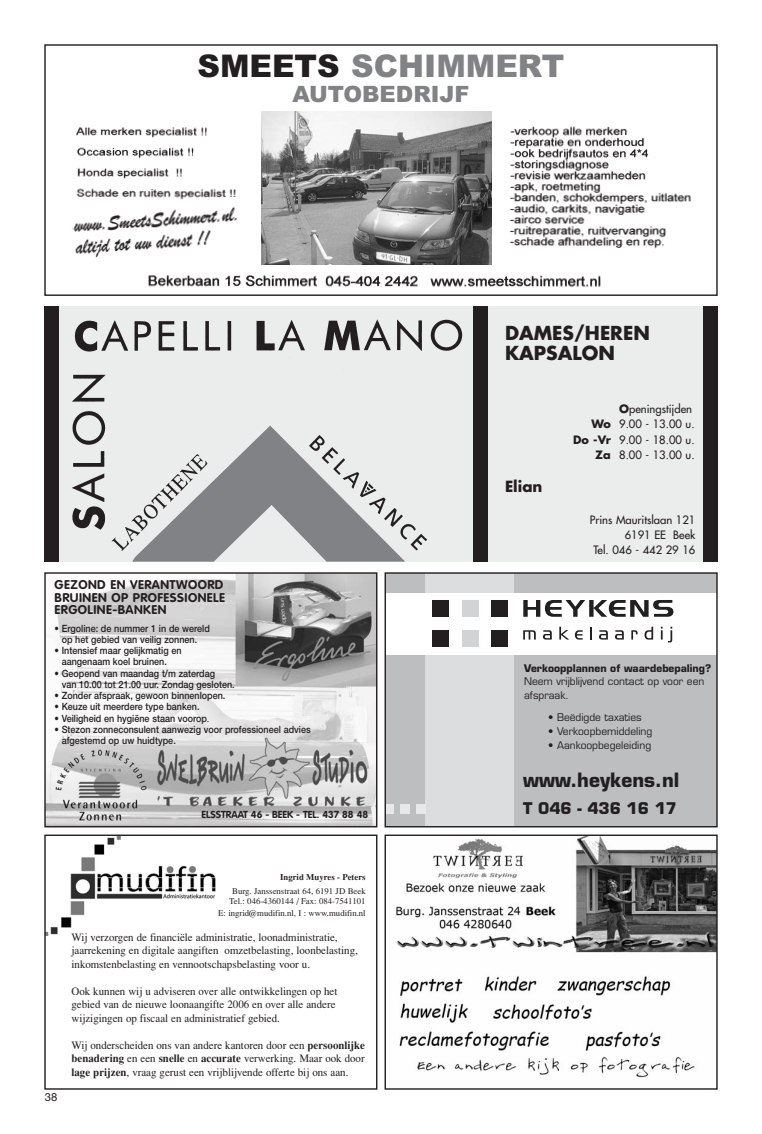
<style>
.page{position:relative;width:762px;height:1134px;background:#fff}
.page>*{position:absolute;margin:0;border:0;box-sizing:border-box;transform-origin:0 0}
.t1{font:900 31.25px "Arial";color:#808285}
.t2{font:900 22.5px "Arial";color:#808285}
.t3{font:700 19.25px "Eurostile";color:#231f20}
.t4{font:700 18.75px/20px "Futura";color:#231f20}
.t5{font:700 15.75px "Eurostile";color:#231f20}
.t6{font:700 15px "Futura";color:#231f20}
.t7{font:700 12.5px/12.5px "VAG Rounded";letter-spacing:.035em;color:#231f20}
.t8{font:11.25px/13.5px "Times";color:#231f20}
.t9{font:11.25px/15.4px "Futura";color:#231f20;text-align:right}
.t10{font:11.25px "Helvetica Neue";color:#231f20}
.t11{font:10.25px/13.8px "Eurostile";color:#231f20}
.t12{font:700 10.25px "Eurostile";color:#231f20}
.t13{font:500 10px/11.2px "Helvetica Neue";color:#231f20;scale:.9 1}
.t14{font:700 10px "VAG Rounded";color:#231f20}
.t15{font:8.75px/10.5px "Times";color:#231f20;text-align:center}
.t16{font:700 8.75px "Times";color:#231f20}
.s1{color:#231f20}
.s2{font-size:7.5px}
.s3{font-weight:700}
</style>
<div class="page">
<img style="left:396px;top:836px;width:320px;height:242px">
<div style="left:384px;top:834px;width:334px;height:256px;border:1px solid #231f20"></div>
<svg style="left:386px;top:574px;width:330px;height:251px"></svg>
<div style="left:432px;top:630px;width:17px;height:17px;background:#231f20"></div>
<div style="left:432px;top:600px;width:17px;height:17px;background:#231f20"></div>
<div style="left:462px;top:630px;width:16px;height:17px;background:#d1d3d4"></div>
<div style="left:462px;top:600px;width:16px;height:17px;background:#d1d3d4"></div>
<div style="left:491px;top:630px;width:16px;height:17px;background:#231f20"></div>
<div style="left:491px;top:600px;width:16px;height:17px;background:#231f20"></div>
<svg style="left:523px;top:600px;width:150px;height:17px"></svg>
<svg style="left:523px;top:630px;width:13px;height:10px"></svg>
<svg style="left:543px;top:630px;width:9px;height:10px"></svg>
<svg style="left:575px;top:630px;width:8px;height:10px"></svg>
<svg style="left:590px;top:627px;width:2px;height:13px"></svg>
<svg style="left:599px;top:630px;width:9px;height:10px"></svg>
<svg style="left:615px;top:630px;width:9px;height:10px"></svg>
<svg style="left:631px;top:630px;width:6px;height:10px"></svg>
<svg style="left:644px;top:627px;width:9px;height:13px"></svg>
<svg style="left:661px;top:627px;width:1px;height:13px"></svg>
<svg style="left:668px;top:627px;width:4px;height:15px"></svg>
<svg style="left:559px;top:627px;width:10px;height:13px"></svg>
<div style="left:384px;top:572px;width:334px;height:255px;border:1px solid #231f20"></div>
<img style="left:46px;top:574px;width:329px;height:251px">
<div style="left:44px;top:572px;width:333px;height:255px;border:1px solid #231f20"></div>
<img style="left:46px;top:836px;width:169px;height:99px">
<div style="left:44px;top:834px;width:333px;height:256px;border:1px solid #231f20"></div>
<div style="left:44px;top:306px;width:674px;height:256px;background:#ebecec"></div>
<img style="left:72px;top:319px;width:391px;height:232px">
<div style="left:44px;top:306px;width:14px;height:256px;background:#231f20"></div>
<div style="left:473px;top:306px;width:14px;height:256px;background:#231f20"></div>
<div style="left:703px;top:306px;width:15px;height:256px;background:#231f20"></div>
<svg style="left:132px;top:426px;width:273px;height:136px"></svg>
<img style="left:73px;top:114px;width:618px;height:173px">
<div style="left:44px;top:44px;width:674px;height:252px;border:1px solid #231f20"></div>
<img style="left:261px;top:111px;width:230px;height:154px">
<h1 class="t1" style="left:197px;top:48px;width:369px"><span class="s1">SMEETS</span> SCHIMMERT</h1>
<h2 class="t2" style="left:292px;top:81px;width:179px">AUTOBEDRIJF</h2>
<h3 class="t4" style="left:505px;top:324px;width:146px">DAMES/HEREN<br>KAPSALON</h3>
<p class="t7" style="left:55px;top:579px;width:172px">GEZOND EN VERANTWOORD<br>BRUINEN OP PROFESSIONELE<br>ERGOLINE-BANKEN</p>
<p class="t13" style="left:55px;top:623px;width:174px;text-align:center">• Ergoline: de nummer 1 in de wereld op het gebied van veilig zonnen.</p>
<p class="t13" style="left:62px;top:646px;width:135px;text-indent:-7px">• Intensief maar gelijkmatig en aangenaam koel bruinen.</p>
<p class="t13" style="left:62px;top:668px;width:194px;text-indent:-7px">• Geopend van maandag t/m zaterdag<br>van 10.00 tot 21.00 uur. Zondag gesloten.</p>
<p class="t13" style="left:55px;top:691px;width:191px">• Zonder afspraak, gewoon binnenlopen.</p>
<p class="t13" style="left:55px;top:702px;width:163px">• Keuze uit meerdere type banken.</p>
<p class="t13" style="left:55px;top:713px;width:173px">• Veiligheid en hygiëne staan voorop<span class="s2">.</span></p>
<p class="t13" style="left:62px;top:725px;width:278px;text-indent:-7px">• Stezon zonneconsulent aanwezig voor professioneel advies afgestemd op uw huidtype.</p>
<p class="t14" style="left:201px;top:810px;width:168px">ELSSTRAAT 46 - BEEK - TEL. 437 88 48</p>
<p class="t10" style="left:45px;top:1093px;width:14px">38</p>
<p class="t16" style="left:280px;top:873px;width:87px">Ingrid Muyres - Peters</p>
<p class="t15" style="left:229px;top:886px;width:138px">Burg. Janssenstraat 64, 6191 JD Beek<br>Tel.: 046-4360144 / Fax: 084-7541101</p>
<p class="t15" style="left:218px;top:908px;width:149px">E: ingrid@mudifin.nl, I : www.mudifin.nl</p>
<p class="t8" style="left:71px;top:931px;width:288px">Wij verzorgen de financiële administratie, loonadministratie, jaarrekening en digitale aangiften omzetbelasting, loonbelasting, inkomstenbelasting en vennootschapsbelasting voor u.</p>
<p class="t8" style="left:71px;top:985px;width:267px">Ook kunnen wij u adviseren over alle ontwikkelingen op het gebied van de nieuwe loonaangifte 2006 en over alle andere wijzigingen op fiscaal en administratief gebied.</p>
<p class="t8" style="left:71px;top:1039px;width:295px;text-align:justify">Wij onderscheiden ons van andere kantoren door een <span class="s3">persoonlijke benadering</span> en een <span class="s3">snelle</span> en <span class="s3">accurate</span> verwerking. Maar ook door <span class="s3">lage prijzen</span>, vraag gerust een vrijblijvende offerte bij ons aan.</p>
<h3 class="t6" style="left:505px;top:480px;width:39px">Elian</h3>
<p class="t9" style="left:573px;top:402px;width:123px"><span class="s3">O</span>peningstijden<br><span class="s3">Wo</span> 9.00 - 13.00 u.<br><span class="s3">Do -Vr</span> 9.00 - 18.00 u.<br><span class="s3">Za</span> 8.00 - 13.00 u.</p>
<p class="t9" style="left:590px;top:513px;width:107px">Prins Mauritslaan 121<br>6191 EE Beek<br>Tel. 046 - 442 29 16</p>
<p class="t12" style="left:524px;top:664px;width:188px">Verkoopplannen of waardebepaling?</p>
<p class="t11" style="left:524px;top:676px;width:182px">Neem vrijblijvend contact op voor een afspraak.</p>
<p class="t11" style="left:548px;top:712px;width:95px">• Beëdigde taxaties</p>
<p class="t11" style="left:548px;top:725px;width:106px">• Verkoopbemiddeling</p>
<p class="t11" style="left:548px;top:739px;width:104px">• Aankoopbegeleiding</p>
<h3 class="t3" style="left:523px;top:772px;width:158px">www.heykens.nl</h3>
<h3 class="t5" style="left:523px;top:802px;width:155px">T 046 - 436 16 17</h3>
</div>
